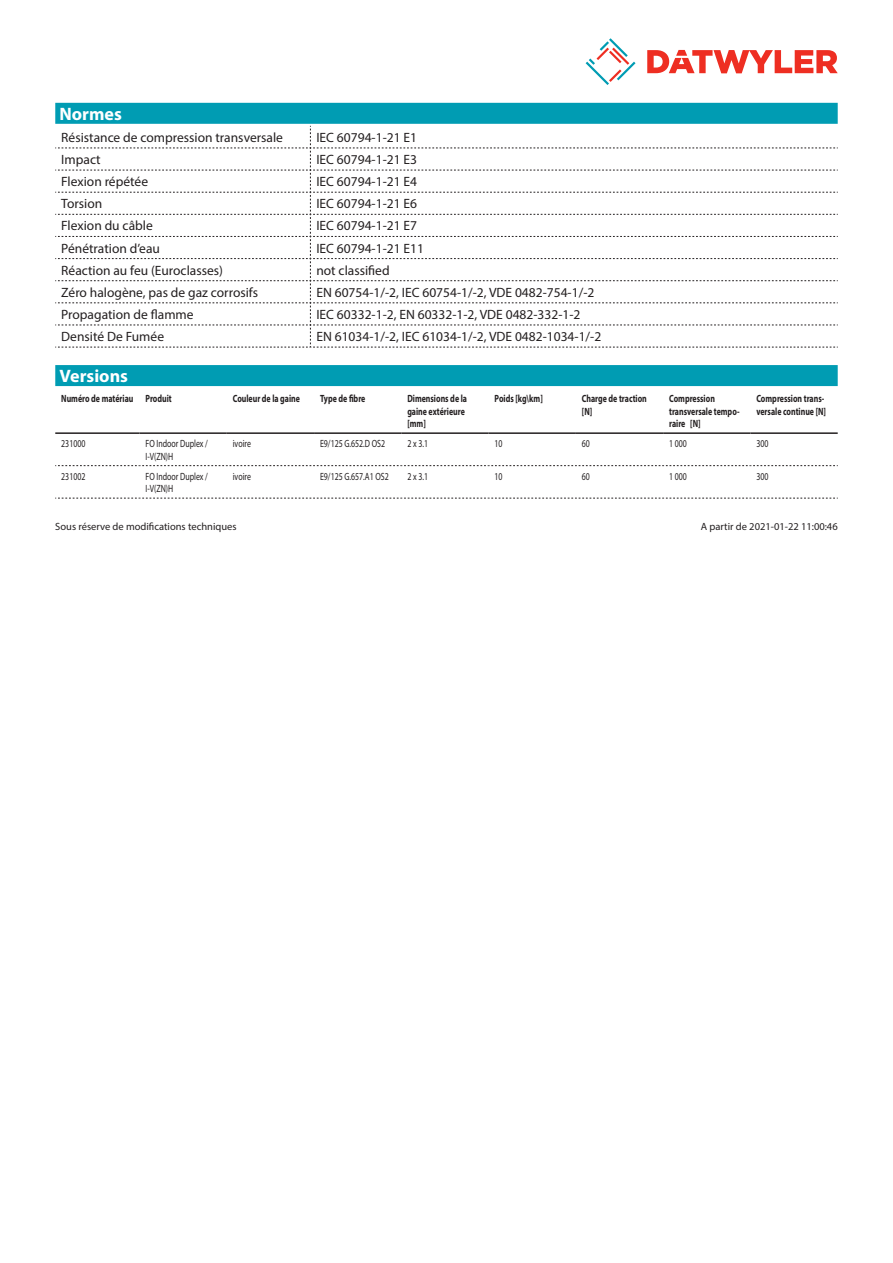
<style>
.page{position:relative;width:893px;height:1263px;background:#fff}
.page>*{position:absolute;margin:0;border:0;box-sizing:border-box;transform-origin:0 0}
.Standard_Head_Proper{font:700 18px "Myriad Pro";color:#fff}
.myriad_light_propert{font:13.5px "Myriad Pro";color:#231f20}
.myriadbold{font:700 10.5px/12.6px "Myriad Pro";color:#231f20;scale:.75 1}
.myriadlight{font:10.5px/12.6px "Myriad Pro";color:#231f20;scale:.75 1}
.Footnote{font:10.5px "Myriad Pro";color:#231f20}
</style>
<div class="page">
<svg style="left:586px;top:38px;width:49px;height:47px"></svg>
<svg style="left:647px;top:50px;width:191px;height:23px"></svg>
<div style="left:55px;top:103px;width:783px;height:21px;background:#009cb3"></div>
<svg style="left:55px;top:126px;width:783px;height:222px"></svg>
<div style="left:55px;top:365px;width:783px;height:21px;background:#009cb3"></div>
<hr style="left:55px;top:432px;width:85px;height:2px;background:#231f20">
<hr style="left:140px;top:432px;width:87px;height:2px;background:#231f20">
<hr style="left:227px;top:432px;width:87px;height:2px;background:#231f20">
<hr style="left:314px;top:432px;width:87px;height:2px;background:#231f20">
<hr style="left:401px;top:432px;width:88px;height:2px;background:#231f20">
<hr style="left:489px;top:432px;width:87px;height:2px;background:#231f20">
<hr style="left:576px;top:432px;width:87px;height:2px;background:#231f20">
<hr style="left:663px;top:432px;width:87px;height:2px;background:#231f20">
<hr style="left:750px;top:432px;width:88px;height:2px;background:#231f20">
<svg style="left:55px;top:465px;width:783px;height:1px"></svg>
<svg style="left:55px;top:498px;width:783px;height:1px"></svg>
<p class="Standard_Head_Proper" style="left:60px;top:102px;width:64px">Normes</p>
<p class="myriad_light_propert" style="left:61px;top:129px;width:223px">Résistance de compression transversale</p>
<p class="myriad_light_propert" style="left:316px;top:129px;width:102px">IEC 60794-1-21 E1</p>
<p class="myriad_light_propert" style="left:61px;top:151px;width:41px">Impact</p>
<p class="myriad_light_propert" style="left:316px;top:151px;width:102px">IEC 60794-1-21 E3</p>
<p class="myriad_light_propert" style="left:61px;top:173px;width:88px">Flexion répétée</p>
<p class="myriad_light_propert" style="left:316px;top:173px;width:102px">IEC 60794-1-21 E4</p>
<p class="myriad_light_propert" style="left:61px;top:195px;width:42px">Torsion</p>
<p class="myriad_light_propert" style="left:316px;top:195px;width:102px">IEC 60794-1-21 E6</p>
<p class="myriad_light_propert" style="left:61px;top:218px;width:93px">Flexion du câble</p>
<p class="myriad_light_propert" style="left:316px;top:218px;width:102px">IEC 60794-1-21 E7</p>
<p class="myriad_light_propert" style="left:61px;top:240px;width:100px">Pénétration d’eau</p>
<p class="myriad_light_propert" style="left:316px;top:240px;width:109px">IEC 60794-1-21 E11</p>
<p class="myriad_light_propert" style="left:61px;top:262px;width:163px">Réaction au feu (Euroclasses)</p>
<p class="myriad_light_propert" style="left:316px;top:262px;width:75px">not classified</p>
<p class="myriad_light_propert" style="left:61px;top:284px;width:198px">Zéro halogène, pas de gaz corrosifs</p>
<p class="myriad_light_propert" style="left:316px;top:284px;width:279px">EN 60754-1/-2, IEC 60754-1/-2, VDE 0482-754-1/-2</p>
<p class="myriad_light_propert" style="left:61px;top:306px;width:134px">Propagation de flamme</p>
<p class="myriad_light_propert" style="left:316px;top:306px;width:266px">IEC 60332-1-2, EN 60332-1-2, VDE 0482-332-1-2</p>
<p class="myriad_light_propert" style="left:61px;top:328px;width:104px">Densité De Fumée</p>
<p class="myriad_light_propert" style="left:316px;top:328px;width:286px">EN 61034-1/-2, IEC 61034-1/-2, VDE 0482-1034-1/-2</p>
<p class="Standard_Head_Proper" style="left:60px;top:364px;width:70px">Versions</p>
<p class="myriadbold" style="left:61px;top:392px;width:98px">Numéro de matériau</p>
<p class="myriadbold" style="left:146px;top:392px;width:37px">Produit</p>
<p class="myriadbold" style="left:233px;top:392px;width:91px">Couleur de la gaine</p>
<p class="myriadbold" style="left:320px;top:392px;width:62px">Type de fibre</p>
<p class="myriadbold" style="left:407px;top:392px;width:81px">Dimensions de la gaine extérieure [mm]</p>
<p class="myriadbold" style="left:495px;top:392px;width:66px">Poids [kg\km]</p>
<p class="myriadbold" style="left:582px;top:392px;width:88px">Charge de traction [N]</p>
<p class="myriadbold" style="left:669px;top:392px;width:95px">Compression transversale tempo&shy;raire [N]</p>
<p class="myriadbold" style="left:756px;top:392px;width:94px">Compression trans&shy;versale continue [N]</p>
<p class="myriadlight" style="left:61px;top:437px;width:34px">231000</p>
<p class="myriadlight" style="left:146px;top:437px;width:85px">FO Indoor Duplex /<br>I-V(ZN)H</p>
<p class="myriadlight" style="left:233px;top:437px;width:26px">ivoire</p>
<p class="myriadlight" style="left:320px;top:437px;width:88px">E9/125 G.652.D OS2</p>
<p class="myriadlight" style="left:407px;top:437px;width:29px">2 x 3.1</p>
<p class="myriadlight" style="left:495px;top:437px;width:12px">10</p>
<p class="myriadlight" style="left:582px;top:437px;width:12px">60</p>
<p class="myriadlight" style="left:669px;top:437px;width:25px">1 000</p>
<p class="myriadlight" style="left:756px;top:437px;width:18px">300</p>
<p class="myriadlight" style="left:61px;top:469px;width:34px">231002</p>
<p class="myriadlight" style="left:146px;top:469px;width:85px">FO Indoor Duplex /<br>I-V(ZN)H</p>
<p class="myriadlight" style="left:233px;top:469px;width:26px">ivoire</p>
<p class="myriadlight" style="left:320px;top:469px;width:93px">E9/125 G.657.A1 OS2</p>
<p class="myriadlight" style="left:407px;top:469px;width:29px">2 x 3.1</p>
<p class="myriadlight" style="left:495px;top:469px;width:12px">10</p>
<p class="myriadlight" style="left:582px;top:469px;width:12px">60</p>
<p class="myriadlight" style="left:669px;top:469px;width:25px">1 000</p>
<p class="myriadlight" style="left:756px;top:469px;width:18px">300</p>
<p class="Footnote" style="left:55px;top:520px;width:183px">Sous réserve de modifications techniques</p>
<p class="Footnote" style="left:701px;top:520px;width:138px">A partir de 2021-01-22 11:00:46</p>
</div>
